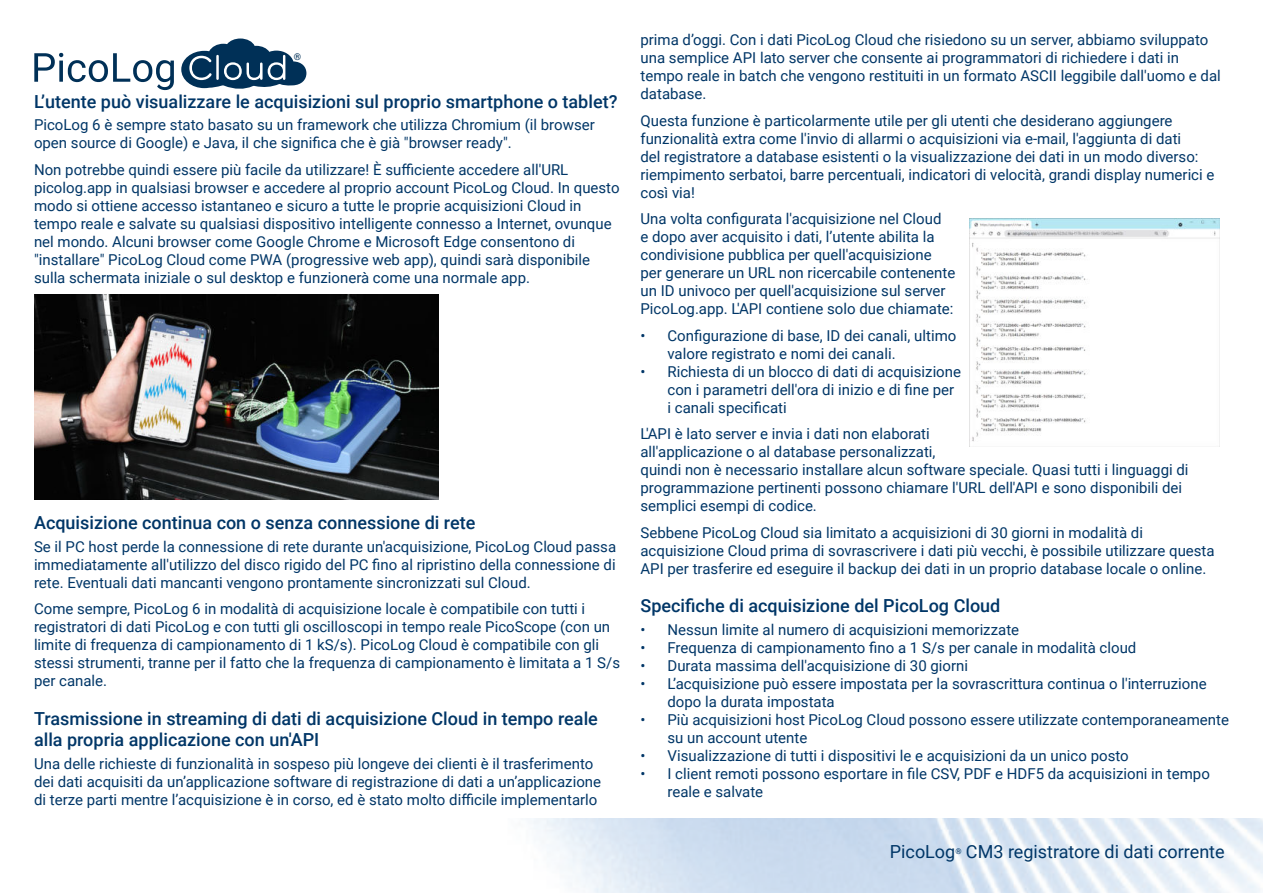
<style>
.page{position:relative;width:1263px;height:893px;background:#fff}
.page>*{position:absolute;margin:0;border:0;box-sizing:border-box;transform-origin:0 0}
.t1{font:500 18px/21.6px "Roboto";color:#003667}
.t2{font:18px "Roboto";color:#003667}
.t3{font:15px/18px "Roboto";color:#003667}
.t4{font:9.3px "Roboto";color:#003057}
.t5{font:7.8px "Roboto";color:#003667}
</style>
<div class="page">
<img style="left:533px;top:819px;width:730px;height:74px">
<img style="left:34px;top:294px;width:404px;height:205px">
<svg style="left:34px;top:53px;width:140px;height:37px"></svg>
<svg style="left:181px;top:39px;width:125px;height:50px"></svg>
<img style="left:969px;top:219px;width:251px;height:227px">
<p class="t4" style="left:294px;top:52px;width:9px">®</p>
<p class="t1" style="left:34px;top:92px;width:585px">L’utente può visualizzare le acquisizioni sul proprio smartphone o tablet?</p>
<p class="t3" style="left:34px;top:117px;width:562px">PicoLog 6 è sempre stato basato su un framework che utilizza Chromium (il browser open source di Google) e Java, il che significa che è già "browser ready".</p>
<p class="t3" style="left:34px;top:160px;width:587px">Non potrebbe quindi essere più facile da utilizzare! È sufficiente accedere all'URL picolog.app in qualsiasi browser e accedere al proprio account PicoLog Cloud. In questo modo si ottiene accesso istantaneo e sicuro a tutte le proprie acquisizioni Cloud in tempo reale e salvate su qualsiasi dispositivo intelligente connesso a Internet, ovunque nel mondo. Alcuni browser come Google Chrome e Microsoft Edge consentono di "installare" PicoLog Cloud come PWA (progressive web app), quindi sarà disponibile sulla schermata iniziale o sul desktop e funzionerà come una normale app.</p>
<p class="t1" style="left:34px;top:513px;width:443px">Acquisizione continua con o senza connessione di rete</p>
<p class="t3" style="left:34px;top:538px;width:584px;text-align:justify">Se il PC host perde la connessione di rete durante un'acquisizione, PicoLog Cloud passa immediatamente all'utilizzo del disco rigido del PC fino al ripristino della connessione di rete. Eventuali dati mancanti vengono prontamente sincronizzati sul Cloud.</p>
<p class="t3" style="left:34px;top:599px;width:587px">Come sempre, PicoLog 6 in modalità di acquisizione locale è compatibile con tutti i registratori di dati PicoLog e con tutti gli oscilloscopi in tempo reale PicoScope (con un limite di frequenza di campionamento di 1 kS/s). PicoLog Cloud è compatibile con gli stessi strumenti, tranne per il fatto che la frequenza di campionamento è limitata a 1 S/s per canale.</p>
<p class="t1" style="left:34px;top:709px;width:565px">Trasmissione in streaming di dati di acquisizione Cloud in tempo reale alla propria applicazione con un'API</p>
<p class="t3" style="left:34px;top:754px;width:569px">Una delle richieste di funzionalità in sospeso più longeve dei clienti è il trasferimento dei dati acquisiti da un’applicazione software di registrazione di dati a un’applicazione di terze parti mentre l’acquisizione è in corso, ed è stato molto difficile implementarlo</p>
<p class="t3" style="left:640px;top:30px;width:582px">prima d’oggi. Con i dati PicoLog Cloud che risiedono su un server, abbiamo sviluppato una semplice API lato server che consente ai programmatori di richiedere i dati in tempo reale in batch che vengono restituiti in un formato ASCII leggibile dall'uomo e dal database.</p>
<p class="t3" style="left:640px;top:111px;width:575px">Questa funzione è particolarmente utile per gli utenti che desiderano aggiungere funzionalità extra come l'invio di allarmi o acquisizioni via e-mail, l'aggiunta di dati<br>del registratore a database esistenti o la visualizzazione dei dati in un modo diverso: riempimento serbatoi, barre percentuali, indicatori di velocità, grandi display numerici e così via!</p>
<p class="t3" style="left:640px;top:209px;width:316px">Una volta configurata l'acquisizione nel Cloud<br>e dopo aver acquisito i dati, l’utente abilita la condivisione pubblica per quell'acquisizione per generare un URL non ricercabile contenente un ID univoco per quell'acquisizione sul server PicoLog.app. L'API contiene solo due chiamate:</p>
<p class="t3" style="left:667px;top:327px;width:290px;text-indent:-27px">• Configurazione di base, ID dei canali, ultimo valore registrato e nomi dei canali.</p>
<p class="t3" style="left:667px;top:363px;width:295px;text-indent:-27px">• Richiesta di un blocco di dati di acquisizione con i parametri dell'ora di inizio e di fine per i canali specificati</p>
<p class="t3" style="left:640px;top:426px;width:550px">L'API è lato server e invia i dati non elaborati<br>all'applicazione o al database personalizzati,<br>quindi non è necessario installare alcun software speciale. Quasi tutti i linguaggi di programmazione pertinenti possono chiamare l'URL dell'API e sono disponibili dei semplici esempi di codice.</p>
<p class="t3" style="left:640px;top:523px;width:576px">Sebbene PicoLog Cloud sia limitato a acquisizioni di 30 giorni in modalità di acquisizione Cloud prima di sovrascrivere i dati più vecchi, è possibile utilizzare questa<br>API per trasferire ed eseguire il backup dei dati in un proprio database locale o online.</p>
<p class="t1" style="left:640px;top:595px;width:361px">Specifiche di acquisizione del PicoLog Cloud</p>
<p class="t3" style="left:640px;top:621px;width:380px">• Nessun limite al numero di acquisizioni memorizzate</p>
<p class="t3" style="left:640px;top:639px;width:497px">• Frequenza di campionamento fino a 1 S/s per canale in modalità cloud</p>
<p class="t3" style="left:640px;top:657px;width:329px">• Durata massima dell'acquisizione di 30 giorni</p>
<p class="t3" style="left:667px;top:675px;width:541px;text-indent:-27px">• L’acquisizione può essere impostata per la sovrascrittura continua o l'interruzione dopo la durata impostata</p>
<p class="t3" style="left:667px;top:711px;width:563px;text-indent:-27px">• Più acquisizioni host PicoLog Cloud possono essere utilizzate contemporaneamente su un account utente</p>
<p class="t3" style="left:640px;top:747px;width:489px">• Visualizzazione di tutti i dispositivi le e acquisizioni da un unico posto</p>
<p class="t3" style="left:667px;top:765px;width:544px;text-indent:-27px">• I client remoti possono esportare in file CSV, PDF e HDF5 da acquisizioni in tempo reale e salvate</p>
<p class="t2" style="left:890px;top:844px;width:67px">PicoLog</p>
<p class="t5" style="left:955px;top:848px;width:8px">®</p>
<p class="t2" style="left:966px;top:844px;width:260px">CM3 registratore di dati corrente</p>
</div>
